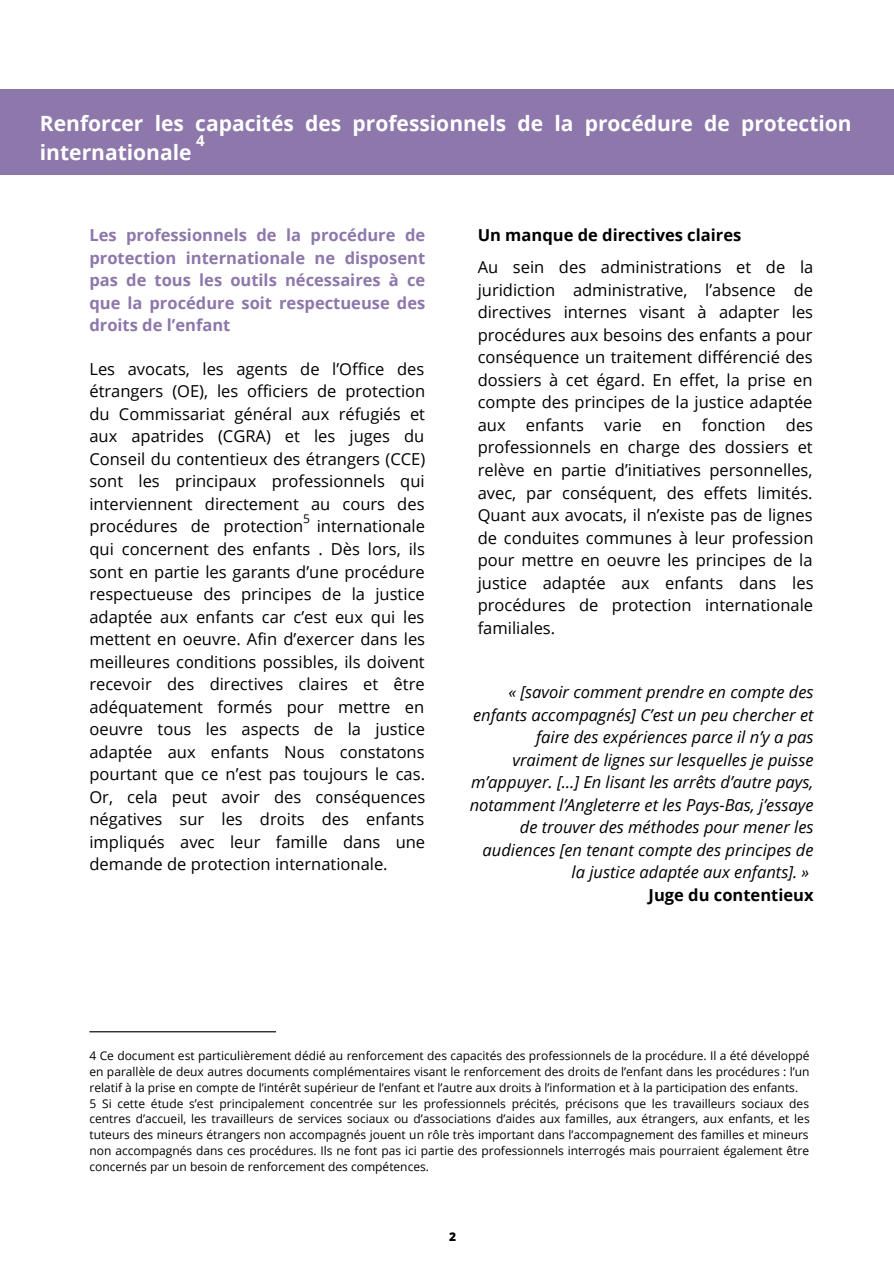
<style>
.page{position:relative;width:894px;height:1264px;background:#fff}
.page>*{position:absolute;margin:0;border:0;box-sizing:border-box;transform-origin:0 0}
.t1{font:700 21px/29.2px "Open Sans";color:#fff}
.t2{font:16.5px/22.5px "Open Sans";color:#000;text-align:justify}
.t3{font:italic 16.5px/22.5px "Open Sans";color:#000;text-align:right}
.t4{font:700 16.5px/22.5px "Open Sans";color:#8d77ab;text-align:justify}
.t5{font:700 16.5px "Open Sans";color:#000}
.t6{font:700 15px "Open Sans";color:#fff}
.t7{font:12px/15.8px "Open Sans";color:#000}
.t8{font:800 12px "Open Sans";color:#000}
</style>
<div class="page">
<div style="left:0;top:89px;width:893px;height:86px;background:#8d77ab"></div>
<svg style="left:89px;top:1031px;width:187px;height:1px"></svg>
<p class="t1" style="left:40px;top:108px;width:813px">Renforcer les capacités des professionnels de la procédure de protection internationale</p>
<p class="t6" style="left:196px;top:130px;width:10px">4</p>
<p class="t4" style="left:89px;top:224px;width:337px">Les professionnels de la procédure de protection internationale ne disposent pas de tous les outils nécessaires à ce que la procédure soit respectueuse des droits de l’enfant</p>
<p class="t2" style="left:89px;top:357px;width:337px">Les avocats, les agents de l’Office des étrangers (OE), les officiers de protection du Commissariat général aux réfugiés et aux apatrides (CGRA) et les juges du Conseil du contentieux des étrangers (CCE) sont les principaux professionnels qui interviennent directement au cours des procédures de protection internationale qui concernent des enfants . Dès lors, ils sont en partie les garants d’une procédure respectueuse des principes de la justice adaptée aux enfants car c’est eux qui les mettent en oeuvre. Afin d’exercer dans les meilleures conditions possibles, ils doivent recevoir des directives claires et être adéquatement formés pour mettre en oeuvre tous les aspects de la justice adaptée aux enfants Nous constatons pourtant que ce n’est pas toujours le cas.<br>Or, cela peut avoir des conséquences négatives sur les droits des enfants impliqués avec leur famille dans une demande de protection internationale.</p>
<p class="t7" style="left:303px;top:511px;width:8px">5</p>
<p class="t5" style="left:477px;top:224px;width:265px">Un manque de directives claires</p>
<p class="t2" style="left:477px;top:255px;width:337px">Au sein des administrations et de la juridiction administrative, l’absence de directives internes visant à adapter les procédures aux besoins des enfants a pour conséquence un traitement différencié des dossiers à cet égard. En effet, la prise en compte des principes de la justice adaptée aux enfants varie en fonction des professionnels en charge des dossiers et relève en partie d’initiatives personnelles, avec, par conséquent, des effets limités.<br>Quant aux avocats, il n’existe pas de lignes de conduites communes à leur profession pour mettre en oeuvre les principes de la justice adaptée aux enfants dans les procédures de protection internationale familiales.</p>
<p class="t3" style="left:469px;top:680px;width:345px">« [savoir comment prendre en compte des enfants accompagnés] C’est un peu chercher et faire des expériences parce il n’y a pas vraiment de lignes sur lesquelles je puisse m’appuyer. […] En lisant les arrêts d’autre pays, notamment l’Angleterre et les Pays-Bas, j’essaye de trouver des méthodes pour mener les audiences [en tenant compte des principes de la justice adaptée aux enfants]. »</p>
<p class="t5" style="left:648px;top:883px;width:166px">Juge du contentieux</p>
<p class="t7" style="left:89px;top:1047px;width:721px">4 Ce document est particulièrement dédié au renforcement des capacités des professionnels de la procédure. Il a été développé en parallèle de deux autres documents complémentaires visant le renforcement des droits de l’enfant dans les procédures : l’un relatif à la prise en compte de l’intérêt supérieur de l’enfant et l’autre aux droits à l’information et à la participation des enfants.<br>5 Si cette étude s’est principalement concentrée sur les professionnels précités, précisons que les travailleurs sociaux des centres d’accueil, les travailleurs de services sociaux ou d’associations d’aides aux familles, aux étrangers, aux enfants, et les tuteurs des mineurs étrangers non accompagnés jouent un rôle très important dans l’accompagnement des familles et mineurs non accompagnés dans ces procédures. Ils ne font pas ici partie des professionnels interrogés mais pourraient également être concernés par un besoin de renforcement des compétences.</p>
<p class="t8" style="left:449px;top:1228px;width:9px">2</p>
</div>
